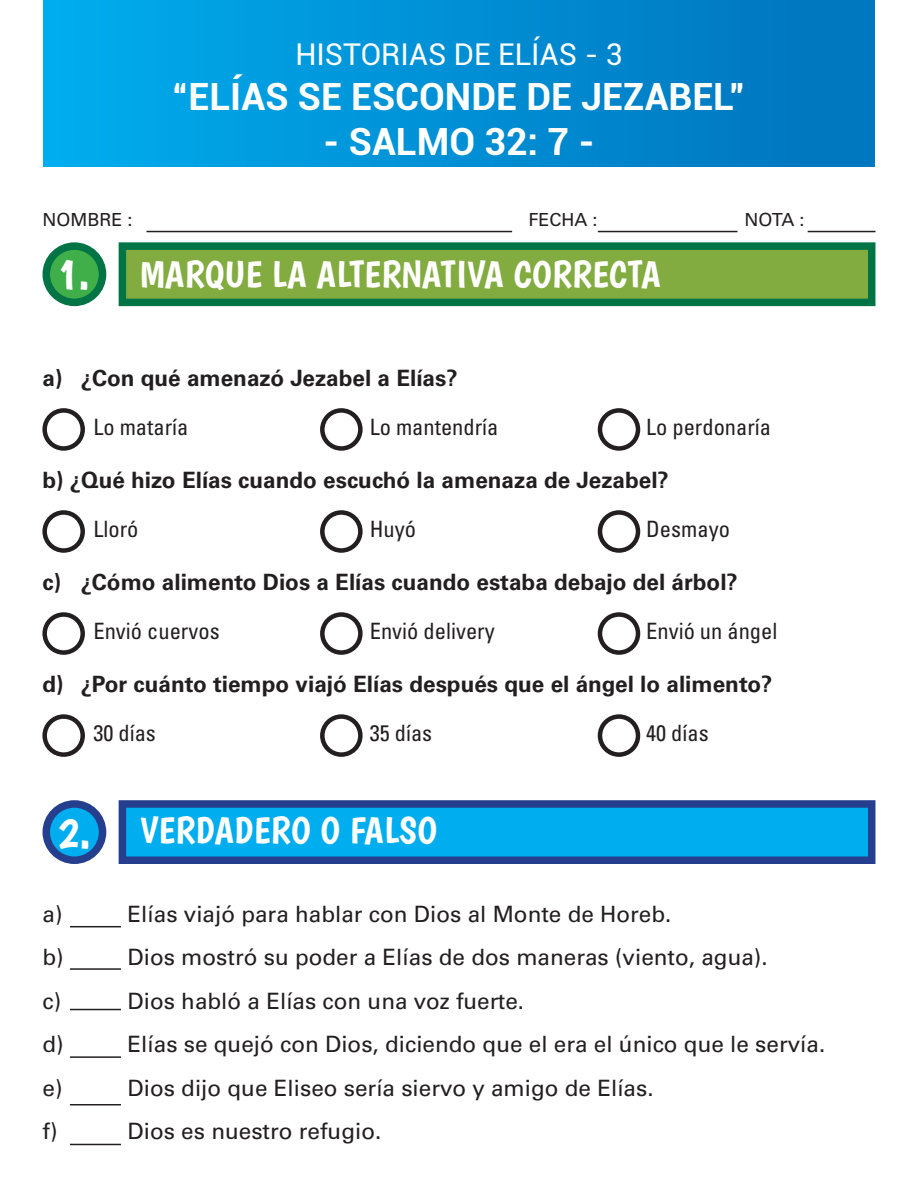
<style>
.page{position:relative;width:918px;height:1188px;background:#fff}
.page>*{position:absolute;margin:0;border:0;box-sizing:border-box;transform-origin:0 0}
.t1{font:45px "Boogaloo";color:#fff}
.t2{font:37.5px "Boogaloo";letter-spacing:.01em;color:#fff}
.t3{font:700 37.5px "Roboto";color:#fff}
.t4{font:30px "Roboto";color:#fff}
.TXT{font:22.5px "Univers LT Std";color:#231f20}
.TXT-2{font:700 22.5px "Univers LT Std";color:#231f20}
.Paragraph_Style_1{font:condensed 22.5px "Univers LT Std";color:#231f20}
.t5{font:18px "Univers LT Std";color:#231f20}
</style>
<div class="page">
<svg style="left:45px;top:410px;width:38px;height:38px"></svg>
<div style="left:42px;top:408px;width:43px;height:43px;border:4px solid #231f20;border-radius:50%"></div>
<svg style="left:322px;top:410px;width:38px;height:38px"></svg>
<div style="left:320px;top:408px;width:43px;height:43px;border:4px solid #231f20;border-radius:50%"></div>
<svg style="left:600px;top:410px;width:38px;height:38px"></svg>
<div style="left:598px;top:408px;width:42px;height:43px;border:4px solid #231f20;border-radius:50%"></div>
<div style="left:43px;top:1px;width:832px;height:166px;background:linear-gradient(to right,#00adee,#0073bc)"></div>
<hr style="left:808px;top:231px;width:67px;height:1px;background:#231f20">
<hr style="left:598px;top:231px;width:140px;height:1px;background:#231f20">
<hr style="left:146px;top:231px;width:366px;height:1px;background:#231f20">
<div style="left:46px;top:246px;width:57px;height:56px;background:#40ae49;border-radius:50%"></div>
<div style="left:43px;top:242px;width:63px;height:64px;border:8px solid #017446;border-radius:50%"></div>
<svg style="left:118px;top:242px;width:758px;height:65px;background:#659f45"></svg>
<svg style="left:45px;top:512px;width:38px;height:39px"></svg>
<div style="left:42px;top:510px;width:43px;height:43px;border:4px solid #231f20;border-radius:50%"></div>
<svg style="left:322px;top:512px;width:38px;height:39px"></svg>
<div style="left:320px;top:510px;width:43px;height:43px;border:4px solid #231f20;border-radius:50%"></div>
<svg style="left:600px;top:512px;width:38px;height:39px"></svg>
<div style="left:598px;top:510px;width:42px;height:43px;border:4px solid #231f20;border-radius:50%"></div>
<svg style="left:45px;top:615px;width:38px;height:38px"></svg>
<div style="left:42px;top:612px;width:43px;height:43px;border:4px solid #231f20;border-radius:50%"></div>
<svg style="left:322px;top:615px;width:38px;height:38px"></svg>
<div style="left:320px;top:612px;width:43px;height:43px;border:4px solid #231f20;border-radius:50%"></div>
<svg style="left:600px;top:615px;width:38px;height:38px"></svg>
<div style="left:598px;top:612px;width:42px;height:43px;border:4px solid #231f20;border-radius:50%"></div>
<svg style="left:45px;top:717px;width:38px;height:38px"></svg>
<div style="left:42px;top:714px;width:43px;height:43px;border:4px solid #231f20;border-radius:50%"></div>
<svg style="left:322px;top:717px;width:38px;height:38px"></svg>
<div style="left:320px;top:714px;width:43px;height:43px;border:4px solid #231f20;border-radius:50%"></div>
<svg style="left:600px;top:717px;width:38px;height:38px"></svg>
<div style="left:598px;top:714px;width:42px;height:43px;border:4px solid #231f20;border-radius:50%"></div>
<svg style="left:118px;top:800px;width:758px;height:64px;background:#0a92d6"></svg>
<div style="left:46px;top:804px;width:57px;height:56px;background:#00aeef;border-radius:50%"></div>
<div style="left:43px;top:800px;width:63px;height:64px;border:8px solid #253f8e;border-radius:50%"></div>
<hr style="left:70px;top:926px;width:51px;height:1px;background:#231f20">
<hr style="left:70px;top:1009px;width:51px;height:1px;background:#231f20">
<hr style="left:70px;top:1056px;width:51px;height:2px;background:#231f20">
<hr style="left:70px;top:1104px;width:51px;height:1px;background:#231f20">
<hr style="left:70px;top:968px;width:51px;height:2px;background:#231f20">
<hr style="left:70px;top:1144px;width:51px;height:1px;background:#231f20">
<p class="t4" style="left:295px;top:33px;width:329px">HISTORIAS DE ELÍAS - 3</p>
<p class="t3" style="left:172px;top:70px;width:574px">“ELÍAS SE ESCONDE DE JEZABEL”</p>
<p class="t3" style="left:323px;top:115px;width:273px">- SALMO 32: 7 -</p>
<p class="t5" style="left:43px;top:209px;width:92px">NOMBRE :</p>
<p class="t5" style="left:529px;top:209px;width:71px">FECHA :</p>
<p class="t5" style="left:745px;top:209px;width:61px">NOTA :</p>
<p class="t1" style="left:57px;top:247px;width:35px">1.</p>
<p class="t2" style="left:140px;top:252px;width:522px">MARQUE LA ALTERNATIVA CORRECTA</p>
<p class="TXT-2" style="left:43px;top:365px;width:417px">a) ¿Con qué amenazó Jezabel a Elías?</p>
<p class="Paragraph_Style_1" style="left:93px;top:413px;width:96px">Lo mataría</p>
<p class="Paragraph_Style_1" style="left:370px;top:413px;width:130px">Lo mantendría</p>
<p class="Paragraph_Style_1" style="left:646px;top:413px;width:126px">Lo perdonaría</p>
<p class="TXT-2" style="left:42px;top:467px;width:628px">b) ¿Qué hizo Elías cuando escuchó la amenaza de Jezabel?</p>
<p class="Paragraph_Style_1" style="left:93px;top:515px;width:46px">Lloró</p>
<p class="Paragraph_Style_1" style="left:370px;top:515px;width:48px">Huyó</p>
<p class="Paragraph_Style_1" style="left:646px;top:515px;width:85px">Desmayo</p>
<p class="TXT-2" style="left:42px;top:569px;width:697px">c) ¿Cómo alimento Dios a Elías cuando estaba debajo del árbol?</p>
<p class="Paragraph_Style_1" style="left:93px;top:617px;width:128px">Envió cuervos</p>
<p class="Paragraph_Style_1" style="left:370px;top:617px;width:126px">Envió delivery</p>
<p class="Paragraph_Style_1" style="left:646px;top:617px;width:133px">Envió un ángel</p>
<p class="TXT-2" style="left:42px;top:671px;width:731px">d) ¿Por cuánto tiempo viajó Elías después que el ángel lo alimento?</p>
<p class="Paragraph_Style_1" style="left:93px;top:719px;width:64px">30 días</p>
<p class="Paragraph_Style_1" style="left:370px;top:719px;width:64px">35 días</p>
<p class="Paragraph_Style_1" style="left:646px;top:719px;width:64px">40 días</p>
<p class="t1" style="left:58px;top:805px;width:35px">2.</p>
<p class="t2" style="left:140px;top:808px;width:298px">VERDADERO O FALSO</p>
<p class="TXT" style="left:43px;top:901px;width:22px">a)</p>
<p class="TXT" style="left:128px;top:901px;width:545px">Elías viajó para hablar con Dios al Monte de Horeb.</p>
<p class="TXT" style="left:43px;top:944px;width:23px">b)</p>
<p class="TXT" style="left:128px;top:944px;width:642px">Dios mostró su poder a Elías de dos maneras (viento, agua).</p>
<p class="TXT" style="left:43px;top:988px;width:20px">c)</p>
<p class="TXT" style="left:128px;top:988px;width:398px">Dios habló a Elías con una voz fuerte.</p>
<p class="TXT" style="left:43px;top:1031px;width:23px">d)</p>
<p class="TXT" style="left:128px;top:1031px;width:699px">Elías se quejó con Dios, diciendo que el era el único que le servía.</p>
<p class="TXT" style="left:43px;top:1075px;width:22px">e)</p>
<p class="TXT" style="left:128px;top:1075px;width:528px">Dios dijo que Eliseo sería siervo y amigo de Elías.</p>
<p class="TXT" style="left:43px;top:1118px;width:16px">f)</p>
<p class="TXT" style="left:128px;top:1118px;width:255px">Dios es nuestro refugio.</p>
</div>
